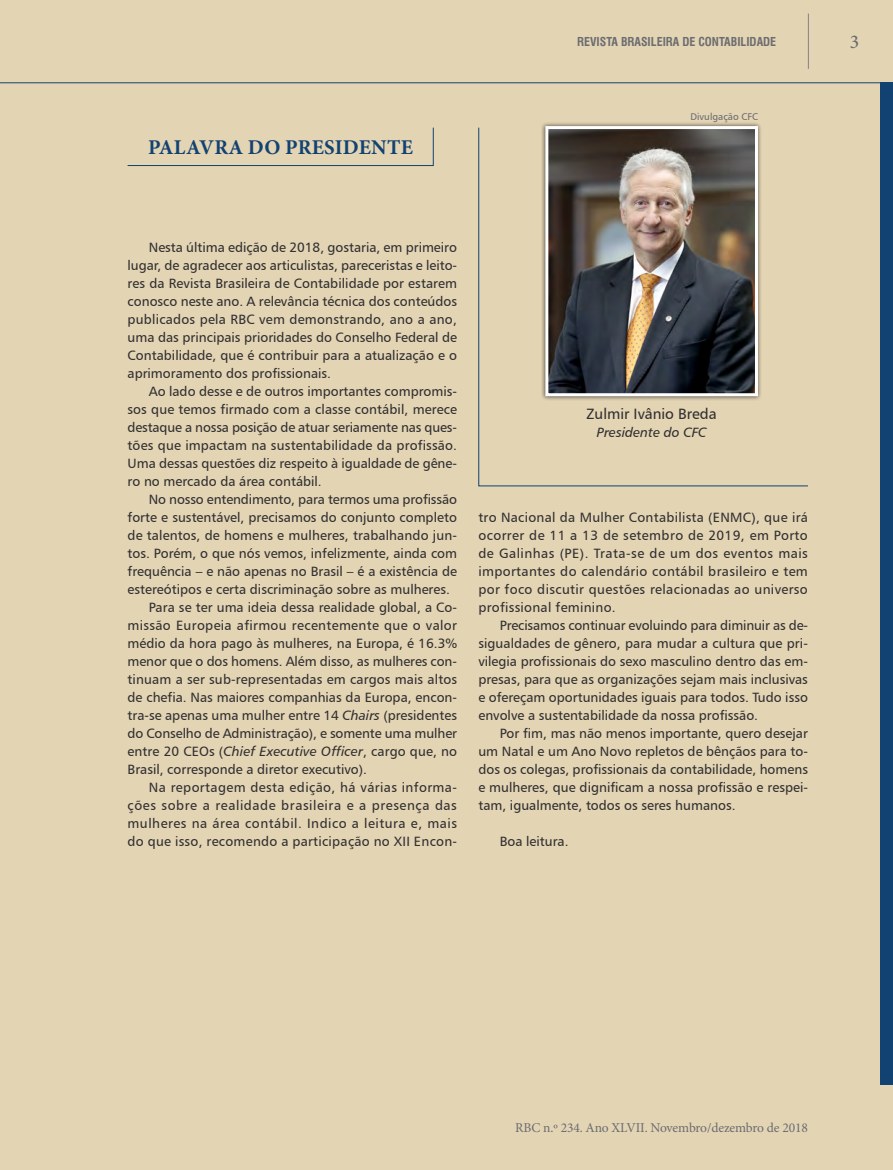
<style>
.page{position:relative;width:893px;height:1170px;background:#fff}
.page>*{position:absolute;margin:0;border:0;box-sizing:border-box;transform-origin:0 0}
.SUMA_suma{font:700 21px "Minion Pro";letter-spacing:.01em;color:#124271}
.t1{font:500 19.5px "Minion Pro";color:#6c6d70}
.ARTIGO_texto{font:15px "Humanist 777 BT Roman B";color:#312f30}
.ARTIGO_texto-2{font:13.5px/18px "Humanist 777 BT Roman B";color:#312f30;text-align:justify}
.t2{font:13.5px "Minion Pro";letter-spacing:-.01em;color:#6c6d70}
.ARTIGO_texto-3{font:13.5px "Humanist 777 BT Italic B";color:#312f30}
.t3{font:700 condensed 12px "Swiss 721 BT";color:#6c6d70}
.FOTO_credito{font:9.75px "Humanist 777 BT Roman B";color:#6c6d70}
.s1{font-family:"Humanist 777 BT Italic B"}
</style>
<div class="page">
<div style="left:0;top:0;width:893px;height:1169px;background:#e3d4b4"></div>
<div style="left:880px;top:82px;width:13px;height:1002px;background:#124271"></div>
<hr style="left:808px;top:14px;width:1px;height:55px;background:#808285">
<hr style="left:0;top:82px;width:893px;height:1px;background:#124271">
<svg style="left:478px;top:127px;width:330px;height:359px"></svg>
<div style="left:541px;top:121px;width:222px;height:279px;background:#231f20;opacity:.75"></div>
<img style="left:549px;top:130px;width:205px;height:262px">
<div style="left:545px;top:126px;width:213px;height:270px;border:3px solid #fff"></div>
<svg style="left:127px;top:127px;width:307px;height:39px"></svg>
<p class="SUMA_suma" style="left:148px;top:132px;width:266px">PALAVRA DO PRESIDENTE</p>
<p class="t3" style="left:577px;top:34px;width:201px">REVISTA BRASILEIRA DE CONTABILIDADE</p>
<p class="t1" style="left:850px;top:29px;width:11px">3</p>
<p class="FOTO_credito" style="left:690px;top:111px;width:69px">Divulgação CFC</p>
<p class="ARTIGO_texto-2" style="left:128px;top:238px;width:331px;text-indent:21px">Nesta última edição de 2018, gostaria, em primeiro lugar, de agradecer aos articulistas, pareceristas e leito&shy;res da Revista Brasileira de Contabilidade por estarem conosco neste ano. A relevância técnica dos conteúdos publicados pela RBC vem demonstrando, ano a ano, uma das principais prioridades do Conselho Federal de Contabilidade, que é contribuir para a atualização e o aprimoramento dos profissionais.</p>
<p class="ARTIGO_texto-2" style="left:128px;top:382px;width:331px;text-indent:21px">Ao lado desse e de outros importantes compromis&shy;sos que temos firmado com a classe contábil, merece destaque a nossa posição de atuar seriamente nas ques&shy;tões que impactam na sustentabilidade da profissão.<br>Uma dessas questões diz respeito à igualdade de gêne&shy;ro no mercado da área contábil.</p>
<p class="ARTIGO_texto-2" style="left:128px;top:490px;width:331px;text-indent:21px">No nosso entendimento, para termos uma profissão forte e sustentável, precisamos do conjunto completo de talentos, de homens e mulheres, trabalhando jun&shy;tos. Porém, o que nós vemos, infelizmente, ainda com frequência – e não apenas no Brasil – é a existência de estereótipos e certa discriminação sobre as mulheres.</p>
<p class="ARTIGO_texto-2" style="left:128px;top:598px;width:331px;text-indent:21px">Para se ter uma ideia dessa realidade global, a Co&shy;missão Europeia afirmou recentemente que o valor médio da hora pago às mulheres, na Europa, é 16.3% menor que o dos homens. Além disso, as mulheres con&shy;tinuam a ser sub-representadas em cargos mais altos de chefia. Nas maiores companhias da Europa, encon&shy;tra-se apenas uma mulher entre 14 <span class="s1">Chairs</span> (presidentes do Conselho de Administração), e somente uma mulher entre 20 CEOs (<span class="s1">Chief Executive Officer</span>, cargo que, no Brasil, corresponde a diretor executivo).</p>
<p class="ARTIGO_texto-2" style="left:128px;top:778px;width:331px;text-indent:21px">Na reportagem desta edição, há várias informa&shy;ções sobre a realidade brasileira e a presença das mulheres na área contábil. Indico a leitura e, mais do que isso, recomendo a participação no XII Encon-</p>
<p class="ARTIGO_texto" style="left:586px;top:404px;width:132px">Zulmir Ivânio Breda</p>
<p class="ARTIGO_texto-3" style="left:597px;top:424px;width:111px">Presidente do CFC</p>
<p class="ARTIGO_texto-2" style="left:478px;top:508px;width:331px">tro Nacional da Mulher Contabilista (ENMC), que irá ocorrer de 11 a 13 de setembro de 2019, em Porto de Galinhas (PE). Trata-se de um dos eventos mais importantes do calendário contábil brasileiro e tem por foco discutir questões relacionadas ao universo profissional feminino.</p>
<p class="ARTIGO_texto-2" style="left:478px;top:616px;width:331px;text-indent:21px">Precisamos continuar evoluindo para diminuir as de&shy;sigualdades de gênero, para mudar a cultura que pri&shy;vilegia profissionais do sexo masculino dentro das em&shy;presas, para que as organizações sejam mais inclusivas e ofereçam oportunidades iguais para todos. Tudo isso envolve a sustentabilidade da nossa profissão.</p>
<p class="ARTIGO_texto-2" style="left:478px;top:724px;width:331px;text-indent:21px">Por fim, mas não menos importante, quero desejar um Natal e um Ano Novo repletos de bênçãos para to&shy;dos os colegas, profissionais da contabilidade, homens e mulheres, que dignificam a nossa profissão e respei&shy;tam, igualmente, todos os seres humanos.</p>
<p class="ARTIGO_texto-2" style="left:500px;top:832px;width:70px">Boa leitura.</p>
<p class="t2" style="left:515px;top:1118px;width:294px">RBC n.º 234. Ano XLVII. Novembro/dezembro de 2018</p>
</div>
